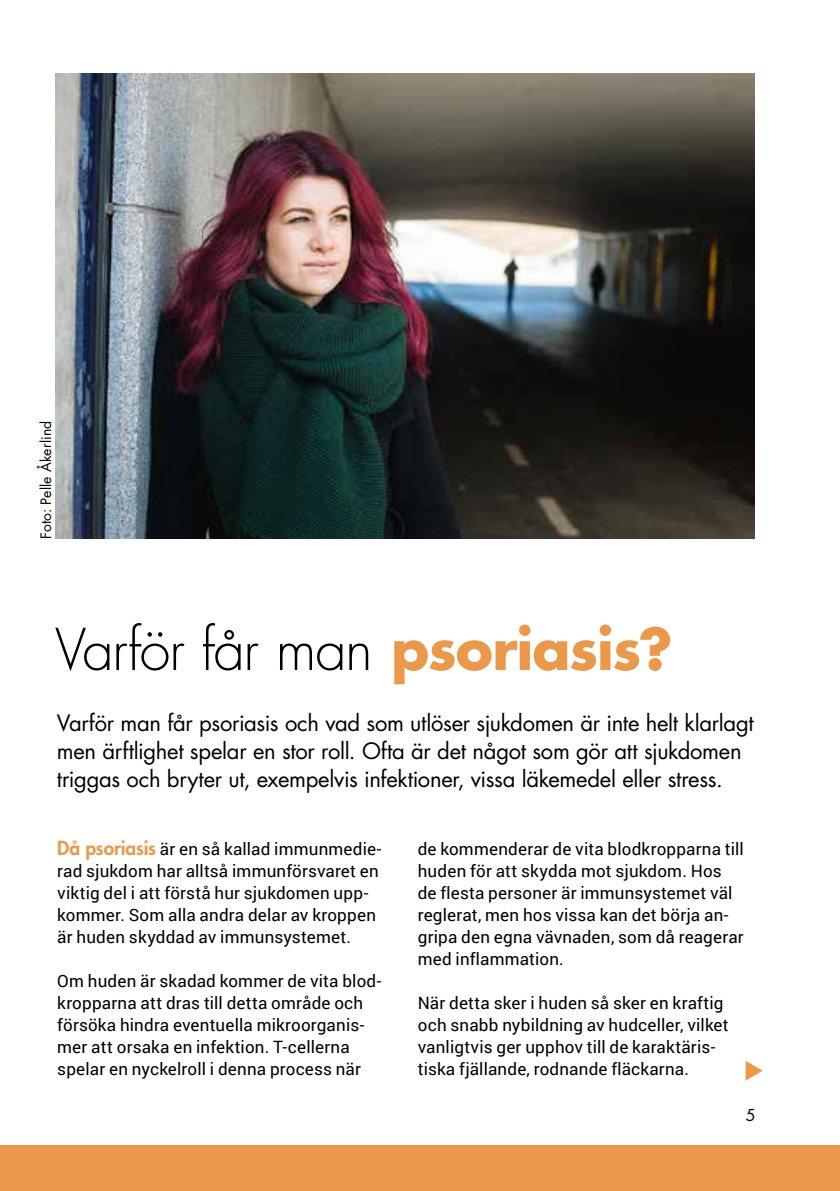
<style>
.page{position:relative;width:840px;height:1191px;background:#fff}
.page>*{position:absolute;margin:0;border:0;box-sizing:border-box;transform-origin:0 0}
.t1{font:300 56px "Futura Std";letter-spacing:-.03em;color:#000}
.t2{font:22px/28px "Futura Std";letter-spacing:-.015em;color:#000}
.t3{font:17px/22px "Roboto";letter-spacing:.01em;color:#000}
.t4{font:16px "Futura Std";color:#000}
.t5{font:14px "Futura Std";letter-spacing:.015em;color:#000}
.s1{font-weight:700;color:#ec984b}
.s2{font-family:"Futura Std";font-weight:800;font-size:19px;color:#ec984b}
</style>
<div class="page">
<div style="left:0;top:1145px;width:839px;height:46px;background:#ec984b"></div>
<img style="left:55px;top:74px;width:698px;height:464px">
<p class="t5" style="left:37px;top:539px;width:120px;rotate:-90deg">Foto: Pelle Åkerlind</p>
<h1 class="t1" style="left:55px;top:615px;width:618px">Varför får man <span class="s1">psoriasis?</span></h1>
<p class="t2" style="left:57px;top:709px;width:698px">Varför man får psoriasis och vad som utlöser sjukdomen är inte helt klarlagt men ärftlighet spelar en stor roll. Ofta är det något som gör att sjukdomen triggas och bryter ut, exempelvis infektioner, vissa läkemedel eller stress.</p>
<p class="t3" style="left:57px;top:837px;width:325px"><span class="s2">Då psoriasis</span> är en så kallad immunmedie&shy;rad sjukdom har alltså immunförsvaret en viktig del i att förstå hur sjukdomen upp&shy;kommer. Som alla andra delar av kroppen är huden skyddad av immunsystemet.</p>
<p class="t3" style="left:57px;top:969px;width:325px">Om huden är skadad kommer de vita blod&shy;kropparna att dras till detta område och försöka hindra eventuella mikroorganis&shy;mer att orsaka en infektion. T-cellerna spelar en nyckelroll i denna process när</p>
<p class="t3" style="left:417px;top:837px;width:327px">de kommenderar de vita blodkropparna till huden för att skydda mot sjukdom. Hos de flesta personer är immunsystemet väl reglerat, men hos vissa kan det börja an&shy;gripa den egna vävnaden, som då reagerar med inflammation.</p>
<p class="t3" style="left:417px;top:991px;width:312px">När detta sker i huden så sker en kraftig och snabb nybildning av hudceller, vilket vanligtvis ger upphov till de karaktäris---- tiska fjällande, rodnande fläckarna.</p>
<p class="t4" style="left:745px;top:1104px;width:11px">5</p>
</div>
